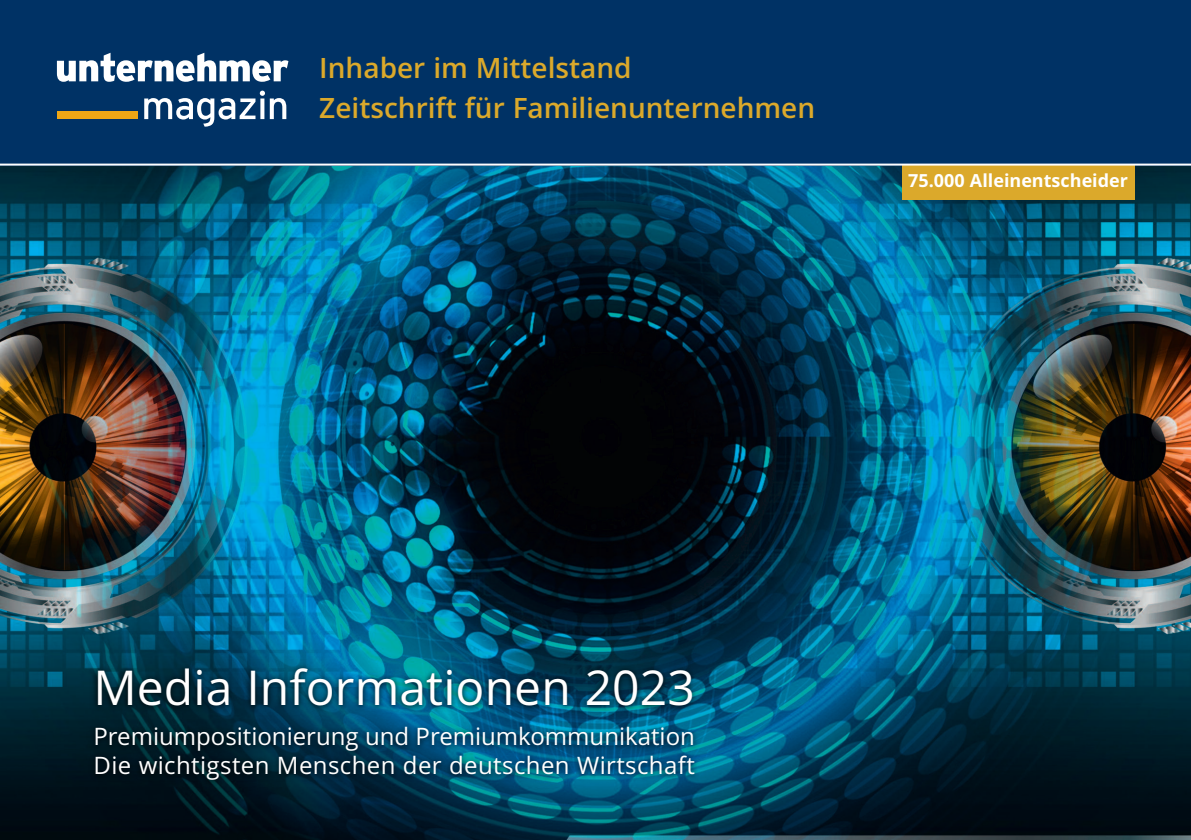
<style>
.page{position:relative;width:1191px;height:840px;background:#fff}
.page>*{position:absolute;margin:0;border:0;box-sizing:border-box;transform-origin:0 0}
.t1{font:48px "Open Sans";color:#fff}
.t2{font:600 28px/40px "Open Sans";color:#dba92b}
.t3{font:24px/29px "Open Sans";color:#fff}
.t4{font:700 18px "Open Sans";color:#fff}
</style>
<div class="page">
<img style="left:0;top:165px;width:1191px;height:674px">
<div style="left:0;top:0;width:1191px;height:165px;background:#003265"></div>
<svg style="left:57px;top:53px;width:231px;height:29px"></svg>
<svg style="left:144px;top:91px;width:142px;height:36px"></svg>
<div style="left:57px;top:111px;width:80px;height:8px;background:#efa715"></div>
<img style="left:0;top:644px;width:790px;height:172px">
<div style="left:902px;top:165px;width:232px;height:35px;background:#dba92b"></div>
<hr style="left:0;top:163px;width:1191px;height:2px;background:#fff">
<p class="t2" style="left:319px;top:48px;width:497px">Inhaber im Mittelstand<br>Zeitschrift für Familienunternehmen</p>
<p class="t4" style="left:908px;top:170px;width:221px">75.000 Alleinentscheider</p>
<p class="t1" style="left:93px;top:660px;width:603px">Media Informationen 2023</p>
<p class="t3" style="left:93px;top:721px;width:603px">Premiumpositionierung und Premiumkommunikation<br>Die wichtigsten Menschen der deutschen Wirtschaft</p>
</div>
